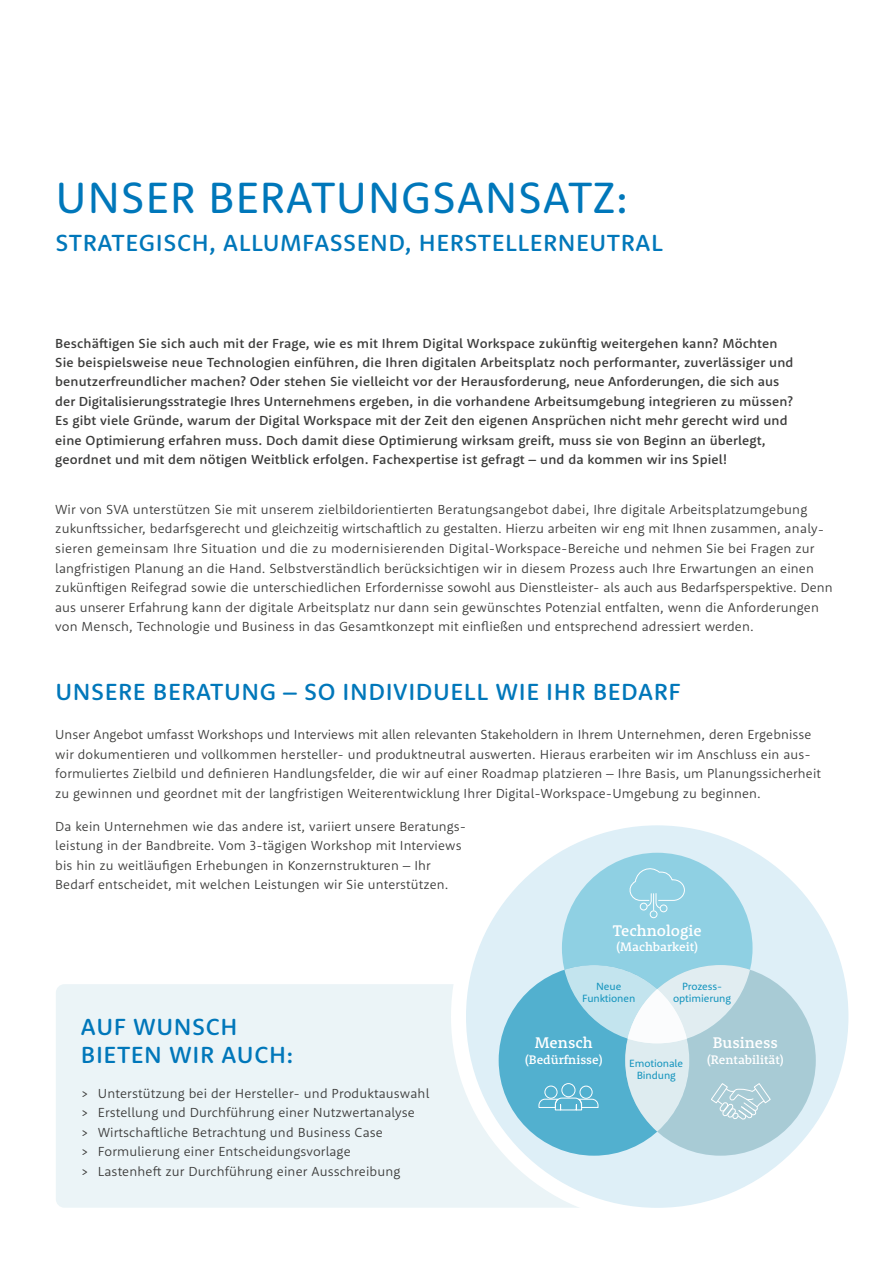
<style>
.page{position:relative;width:893px;height:1263px;background:#fff}
.page>*{position:absolute;margin:0;border:0;box-sizing:border-box;transform-origin:0 0}
.t1{font:45px "Rooney Sans";letter-spacing:.015em;color:#0077ba}
.t2{font:500 24px/28.5px "Rooney Sans";letter-spacing:.025em;color:#0077ba}
.t3{font:500 15.9px "Rooney";color:#fff}
.t4{font:300 13.5px/19.5px "Rooney Sans";letter-spacing:.01em;color:#3c3c3b}
.t5{font:500 13.5px/19.5px "Rooney Sans";letter-spacing:.01em;color:#3c3c3b}
.t6{font:500 12.75px "Rooney";color:#fff}
.t7{font:10.8px/11.1px "Rooney Sans";letter-spacing:-.01em;color:#1695be;text-align:center}
</style>
<div class="page">
<div style="left:56px;top:984px;width:592px;height:224px;background:#ebf4f7;border-radius:9px"></div>
<div style="left:458px;top:818px;width:398px;height:397px;background:#deeff7;border-radius:50%"></div>
<div style="left:451px;top:810px;width:412px;height:413px;border:15px solid #fff;border-radius:50%"></div>
<div style="left:562px;top:853px;width:190px;height:190px;background:#8fd0e3;border-radius:50%"></div>
<div style="left:499px;top:965px;width:190px;height:191px;background:#52b0cf;border-radius:50%"></div>
<div style="left:625px;top:965px;width:191px;height:191px;background:#a8cbd5;border-radius:50%"></div>
<svg style="left:538px;top:1083px;width:61px;height:28px"></svg>
<div style="left:650px;top:910px;width:7px;height:8px;border:1px solid #fff;border-radius:50%"></div>
<div style="left:660px;top:904px;width:7px;height:8px;border:1px solid #fff;border-radius:50%"></div>
<svg style="left:629px;top:868px;width:56px;height:42px"></svg>
<svg style="left:564px;top:965px;width:186px;height:74px"></svg>
<svg style="left:711px;top:1083px;width:60px;height:37px"></svg>
<svg style="left:625px;top:989px;width:64px;height:143px;fill:#deecf0"></svg>
<h1 class="t1" style="left:56px;top:168px;width:574px">UNSER BERATUNGSANSATZ:</h1>
<h2 class="t2" style="left:55px;top:228px;width:609px">STRATEGISCH, ALLUMFASSEND, HERSTELLERNEUTRAL</h2>
<p class="t5" style="left:55px;top:333px;width:740px">Beschäftigen Sie sich auch mit der Frage, wie es mit Ihrem Digital Workspace zukünftig weitergehen kann? Möchten Sie beispielsweise neue Technologien einführen, die Ihren digitalen Arbeitsplatz noch performanter, zuverlässiger und benutzerfreundlicher machen? Oder stehen Sie vielleicht vor der Herausforderung, neue Anforderungen, die sich aus der Digitalisierungsstrategie Ihres Unternehmens ergeben, in die vorhandene Arbeitsumgebung integrieren zu müssen?<br>Es gibt viele Gründe, warum der Digital Workspace mit der Zeit den eigenen Ansprüchen nicht mehr gerecht wird und eine Optimierung erfahren muss. Doch damit diese Optimierung wirksam greift, muss sie von Beginn an überlegt, geordnet und mit dem nötigen Weitblick erfolgen. Fachexpertise ist gefragt – und da kommen wir ins Spiel!</p>
<p class="t4" style="left:55px;top:499px;width:779px">Wir von SVA unterstützen Sie mit unserem zielbildorientierten Beratungsangebot dabei, Ihre digitale Arbeitsplatzumgebung zukunftssicher, bedarfsgerecht und gleichzeitig wirtschaftlich zu gestalten. Hierzu arbeiten wir eng mit Ihnen zusammen, analy&shy;sieren gemeinsam Ihre Situation und die zu modernisierenden Digital-Workspace-Bereiche und nehmen Sie bei Fragen zur langfristigen Planung an die Hand. Selbstverständlich berücksichtigen wir in diesem Prozess auch Ihre Erwartungen an einen zukünftigen Reifegrad sowie die unterschiedlichen Erfordernisse sowohl aus Dienstleister- als auch aus Bedarfsperspektive. Denn aus unserer Erfahrung kann der digitale Arbeitsplatz nur dann sein gewünschtes Potenzial entfalten, wenn die Anforderungen von Mensch, Technologie und Business in das Gesamtkonzept mit einfließen und entsprechend adressiert werden.</p>
<h2 class="t2" style="left:55px;top:677px;width:627px">UNSERE BERATUNG – SO INDIVIDUELL WIE IHR BEDARF</h2>
<p class="t4" style="left:55px;top:724px;width:767px">Unser Angebot umfasst Workshops und Interviews mit allen relevanten Stakeholdern in Ihrem Unternehmen, deren Ergebnisse wir dokumentieren und vollkommen hersteller- und produktneutral auswerten. Hieraus erarbeiten wir im Anschluss ein aus&shy;formuliertes Zielbild und definieren Handlungsfelder, die wir auf einer Roadmap platzieren – Ihre Basis, um Planungssicherheit zu gewinnen und geordnet mit der langfristigen Weiterentwicklung Ihrer Digital-Workspace-Umgebung zu beginnen.</p>
<p class="t4" style="left:55px;top:816px;width:413px">Da kein Unternehmen wie das andere ist, variiert unsere Beratungs&shy;leistung in der Bandbreite. Vom 3-tägigen Workshop mit Interviews bis hin zu weitläufigen Erhebungen in Konzernstrukturen – Ihr Bedarf entscheidet, mit welchen Leistungen wir Sie unterstützen.</p>
<h2 class="t2" style="left:81px;top:1011px;width:214px">AUF WUNSCH<br>BIETEN WIR AUCH:</h2>
<p class="t4" style="left:81px;top:1083px;width:350px">&gt; Unterstützung bei der Hersteller- und Produktauswahl &gt; Erstellung und Durchführung einer Nutzwertanalyse<br>&gt; Wirtschaftliche Betrachtung und Business Case<br>&gt; Formulierung einer Entscheidungsvorlage<br>&gt; Lastenheft zur Durchführung einer Ausschreibung</p>
<p class="t3" style="left:613px;top:920px;width:91px">Technologie</p>
<p class="t6" style="left:616px;top:939px;width:84px">(Machbarkeit)</p>
<p class="t7" style="left:582px;top:981px;width:55px">Neue<br>Funktionen</p>
<p class="t7" style="left:673px;top:981px;width:59px">Prozess&shy;optimierung</p>
<p class="t3" style="left:713px;top:1032px;width:67px">Business</p>
<p class="t6" style="left:707px;top:1051px;width:79px">(Rentabilität)</p>
<p class="t3" style="left:535px;top:1032px;width:60px">Mensch</p>
<p class="t6" style="left:525px;top:1051px;width:80px">(Bedürfnisse)</p>
<p class="t7" style="left:629px;top:1058px;width:55px">Emotionale<br>Bindung</p>
</div>
